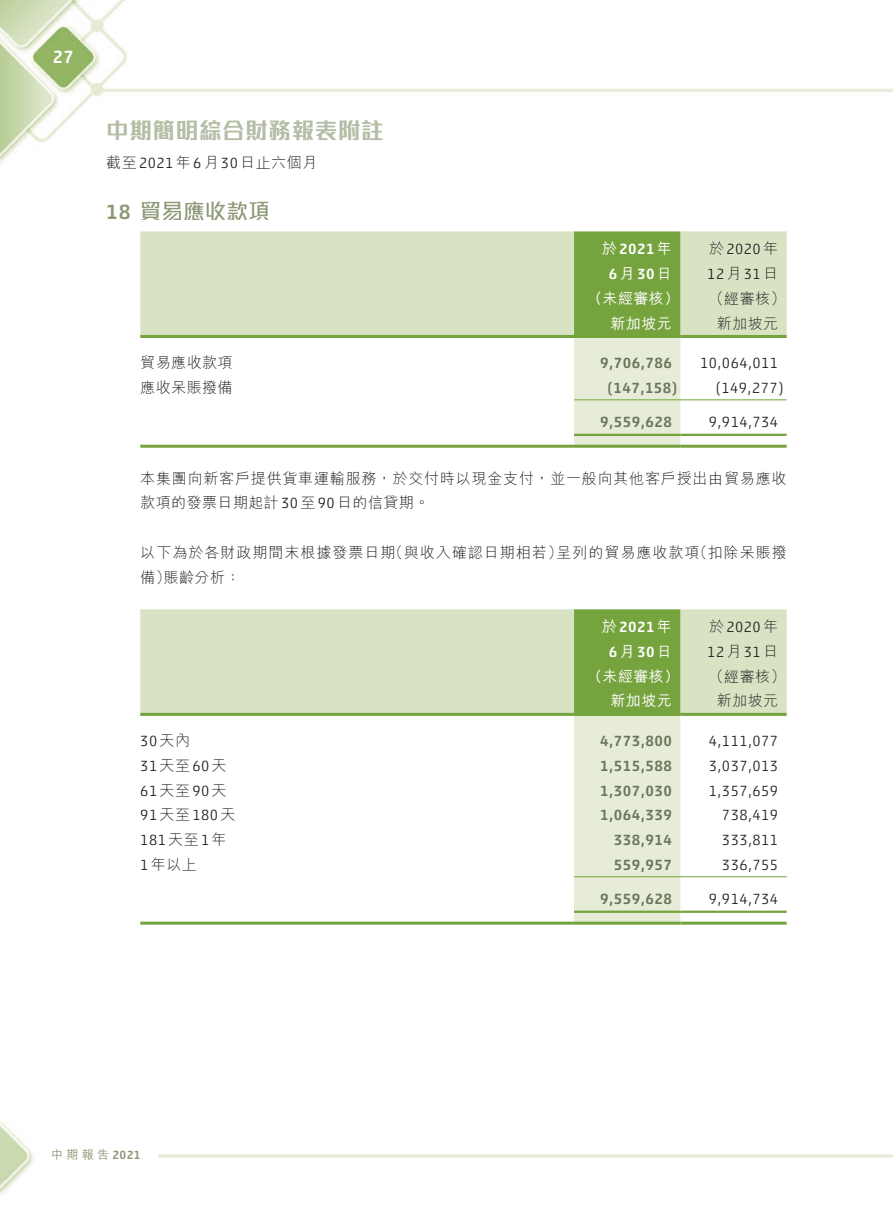
<style>
.page{position:relative;width:893px;height:1212px;background:#fff}
.page>*{position:absolute;margin:0;border:0;box-sizing:border-box;transform-origin:0 0}
.t1{font:700 22.5px "M Stiff Hei HK";letter-spacing:.03em;color:#b4bda5}
._3__標題{font:500 21px "M Stiff Hei HK";letter-spacing:.03em;color:#8d9876}
._3__標題-2{font:500 21px "Akko Pro";color:#8d9876}
.t2{font:500 18px "Akko Pro";color:#fff}
._1__內文{font:300 15px/24.8px "M Hei HK";letter-spacing:.055em;color:#231f20}
._1__內文-2{font:300 15px "Akko Pro";letter-spacing:.03em;color:#231f20}
._1__內文-3{font:500 15px "Akko Pro";letter-spacing:.03em;color:#6b755b}
._1__內文-4{font:500 15px "Akko Pro";letter-spacing:.03em;color:#fff}
._1__內文-5{font:500 15px "M Hei HK";letter-spacing:.03em;color:#fff}
.t3{font:500 12px "M Hei HK";color:#8d9876}
.s1{font-family:"Akko Pro"}
.s2{font-family:"M Hei HK"}
.s3{font-weight:700}
</style>
<div class="page">
<img style="left:0;top:0;width:892px;height:1195px">
<div style="left:51px;top:1139px;width:106px;height:21px;background:#fff"></div>
<div style="left:140px;top:231px;width:647px;height:104px;background:#d8e3c4"></div>
<svg style="left:574px;top:231px;width:106px;height:214px;background:#adc789"></svg>
<hr style="left:140px;top:335px;width:434px;height:3px;background:#75a33d">
<hr style="left:574px;top:335px;width:106px;height:3px;background:#75a33d">
<hr style="left:680px;top:335px;width:107px;height:3px;background:#75a33d">
<hr style="left:574px;top:399px;width:106px;height:1px;background:#75a33d">
<hr style="left:680px;top:399px;width:107px;height:1px;background:#75a33d">
<hr style="left:574px;top:434px;width:106px;height:2px;background:#75a33d">
<hr style="left:680px;top:434px;width:107px;height:2px;background:#75a33d">
<hr style="left:140px;top:445px;width:434px;height:3px;background:#75a33d">
<hr style="left:574px;top:445px;width:106px;height:3px;background:#75a33d">
<hr style="left:680px;top:445px;width:107px;height:3px;background:#75a33d">
<div style="left:140px;top:609px;width:647px;height:104px;background:#d8e3c4"></div>
<svg style="left:574px;top:609px;width:106px;height:313px;background:#bfd3a2"></svg>
<hr style="left:140px;top:713px;width:434px;height:3px;background:#75a33d">
<hr style="left:574px;top:713px;width:106px;height:3px;background:#75a33d">
<hr style="left:680px;top:713px;width:107px;height:3px;background:#75a33d">
<hr style="left:574px;top:876px;width:106px;height:1px;background:#75a33d">
<hr style="left:680px;top:876px;width:107px;height:1px;background:#75a33d">
<hr style="left:574px;top:911px;width:106px;height:2px;background:#75a33d">
<hr style="left:680px;top:911px;width:107px;height:2px;background:#75a33d">
<hr style="left:140px;top:922px;width:434px;height:3px;background:#75a33d">
<hr style="left:574px;top:922px;width:106px;height:3px;background:#75a33d">
<hr style="left:680px;top:922px;width:107px;height:3px;background:#75a33d">
<p class="t2" style="left:53px;top:46px;width:22px">27</p>
<h1 class="t1" style="left:106px;top:120px;width:279px">中期簡明綜合財務報表附註</h1>
<p class="_1__內文" style="left:106px;top:150px;width:212px">截至<span class="s1">2021</span>年<span class="s1">6</span>月<span class="s1">30</span>日止六個月</p>
<p class="_3__標題-2" style="left:106px;top:199px;width:26px">18</p>
<p class="_3__標題" style="left:140px;top:200px;width:131px">貿易應收款項</p>
<p class="_1__內文" style="left:140px;top:350px;width:94px">貿易應收款項</p>
<p class="_1__內文" style="left:140px;top:375px;width:94px">應收呆賬撥備</p>
<p class="_1__內文-4" style="left:602px;top:240px;width:72px"><span class="s2">於</span>2021<span class="s2">年</span></p>
<p class="_1__內文-4" style="left:609px;top:265px;width:64px">6<span class="s2">月</span>30<span class="s2">日</span></p>
<p class="_1__內文-5" style="left:587px;top:287px;width:94px"><span class="s3">（</span>未經審核<span class="s3">(</span></p>
<p class="_1__內文-5" style="left:610px;top:312px;width:63px">新加坡元</p>
<p class="_1__內文-2" style="left:709px;top:240px;width:71px"><span class="s2">於</span>2020<span class="s2">年</span></p>
<p class="_1__內文-2" style="left:707px;top:265px;width:72px">12<span class="s2">月</span>31<span class="s2">日</span></p>
<p class="_1__內文" style="left:709px;top:286px;width:78px">（經審核(</p>
<p class="_1__內文" style="left:717px;top:310px;width:63px">新加坡元</p>
<p class="_1__內文-3" style="left:600px;top:354px;width:73px">9,706,786</p>
<p class="_1__內文-2" style="left:700px;top:354px;width:80px">10,064,011</p>
<p class="_1__內文-3" style="left:608px;top:379px;width:71px">)147,158(</p>
<p class="_1__內文-2" style="left:716px;top:379px;width:69px">)149,277(</p>
<p class="_1__內文-3" style="left:600px;top:413px;width:73px">9,559,628</p>
<p class="_1__內文-2" style="left:709px;top:413px;width:71px">9,914,734</p>
<p class="_1__內文" style="left:140px;top:466px;width:648px">本集團向新客戶提供貨車運輸服務，於交付時以現金支付，並一般向其他客戶授出由貿易應收款項的發票日期起計<span class="s1">30</span>至<span class="s1">90</span>日的信貸期。</p>
<p class="_1__內文" style="left:692px;top:540px;width:96px">（扣除呆賬撥</p>
<p class="_1__內文" style="left:388px;top:540px;width:176px">（與收入確認日期相若）</p>
<p class="_1__內文" style="left:556px;top:540px;width:145px">呈列的貿易應收款項</p>
<p class="_1__內文" style="left:164px;top:540px;width:233px;text-indent:-23px">以下為於各財政期間末根據發票日期賬齡分析：</p>
<p class="_1__內文" style="left:140px;top:565px;width:32px">備）</p>
<p class="_1__內文-4" style="left:602px;top:618px;width:72px"><span class="s2">於</span>2021<span class="s2">年</span></p>
<p class="_1__內文-4" style="left:609px;top:643px;width:64px">6<span class="s2">月</span>30<span class="s2">日</span></p>
<p class="_1__內文-5" style="left:587px;top:665px;width:94px"><span class="s3">（</span>未經審核<span class="s3">(</span></p>
<p class="_1__內文-5" style="left:610px;top:690px;width:63px">新加坡元</p>
<p class="_1__內文-2" style="left:709px;top:618px;width:70px"><span class="s2">於</span>2020<span class="s2">年</span></p>
<p class="_1__內文-2" style="left:707px;top:643px;width:72px">12<span class="s2">月</span>31<span class="s2">日</span></p>
<p class="_1__內文" style="left:709px;top:664px;width:78px">（經審核(</p>
<p class="_1__內文" style="left:717px;top:688px;width:63px">新加坡元</p>
<p class="_1__內文-2" style="left:140px;top:732px;width:51px">30<span class="s2">天內</span></p>
<p class="_1__內文-3" style="left:600px;top:732px;width:73px">4,773,800</p>
<p class="_1__內文-2" style="left:709px;top:732px;width:71px">4,111,077</p>
<p class="_1__內文-2" style="left:140px;top:757px;width:88px">31<span class="s2">天至</span>60<span class="s2">天</span></p>
<p class="_1__內文-3" style="left:600px;top:757px;width:73px">1,515,588</p>
<p class="_1__內文-2" style="left:709px;top:757px;width:71px">3,037,013</p>
<p class="_1__內文-2" style="left:140px;top:781px;width:88px">61<span class="s2">天至</span>90<span class="s2">天</span></p>
<p class="_1__內文-3" style="left:600px;top:781px;width:73px">1,307,030</p>
<p class="_1__內文-2" style="left:709px;top:781px;width:71px">1,357,659</p>
<p class="_1__內文-2" style="left:140px;top:806px;width:97px">91<span class="s2">天至</span>180<span class="s2">天</span></p>
<p class="_1__內文-3" style="left:600px;top:806px;width:73px">1,064,339</p>
<p class="_1__內文-2" style="left:722px;top:806px;width:58px">738,419</p>
<p class="_1__內文-2" style="left:140px;top:831px;width:88px">181<span class="s2">天至</span>1<span class="s2">年</span></p>
<p class="_1__內文-3" style="left:614px;top:831px;width:59px">338,914</p>
<p class="_1__內文-2" style="left:722px;top:831px;width:58px">333,811</p>
<p class="_1__內文" style="left:140px;top:852px;width:58px"><span class="s1">1</span>年以上</p>
<p class="_1__內文-3" style="left:614px;top:856px;width:59px">559,957</p>
<p class="_1__內文-2" style="left:722px;top:856px;width:58px">336,755</p>
<p class="_1__內文-3" style="left:600px;top:890px;width:73px">9,559,628</p>
<p class="_1__內文-2" style="left:709px;top:890px;width:71px">9,914,734</p>
<p class="t3" style="left:51px;top:1145px;width:91px">中期報告 <span class="s1">2021</span></p>
</div>
